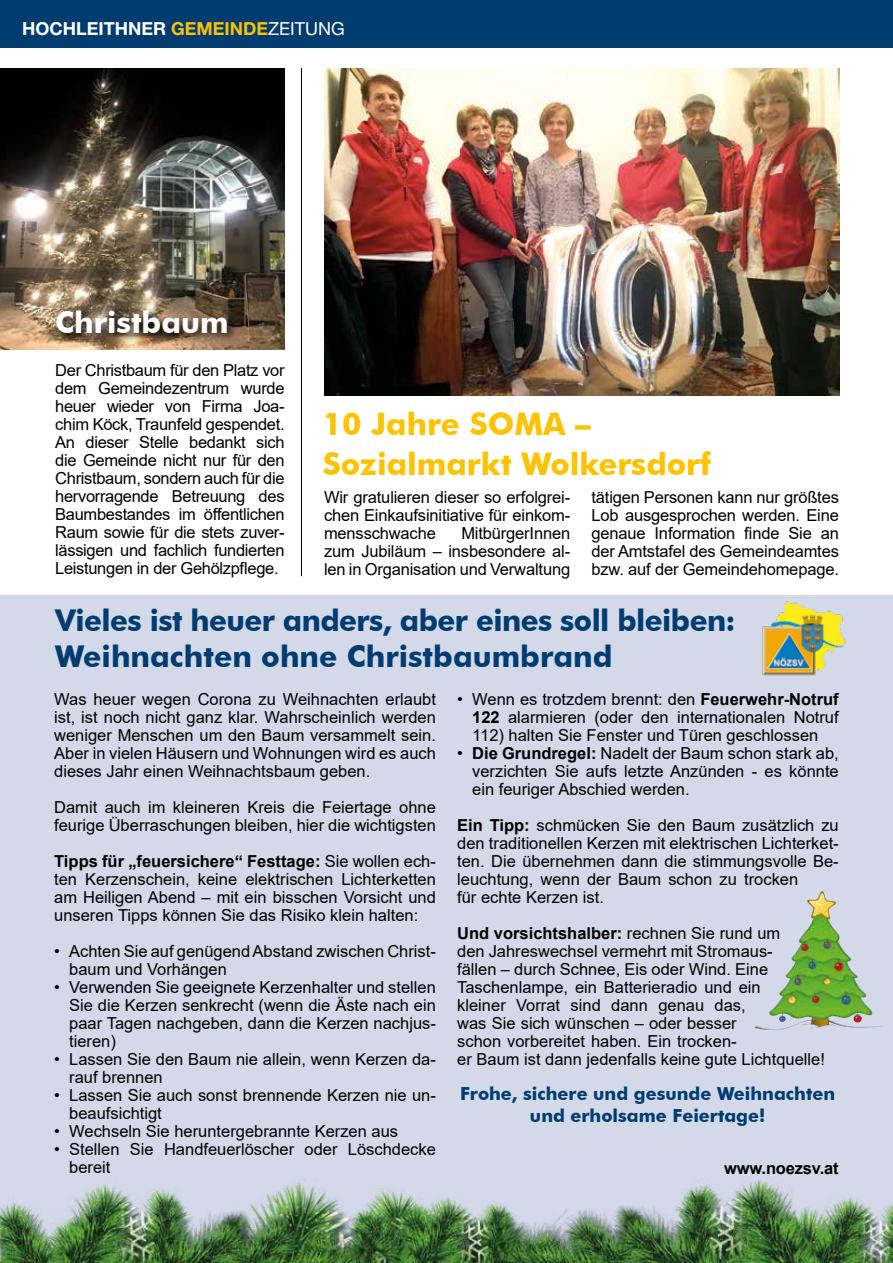
<style>
.page{position:relative;width:893px;height:1263px;background:#fff}
.page>*{position:absolute;margin:0;border:0;box-sizing:border-box;transform-origin:0 0}
.t1{font:700 31.05px/39.6px "Futura BT";color:#fdc300}
.t2{font:700 30px/36px "Futura BT";letter-spacing:-.02em;color:#003c70}
.t3{font:700 30px "Futura BT";color:#fff}
.t4{font:700 18px/21.6px "Futura BT";color:#003c70;text-align:center}
.t5{font:700 18px "Helvetica Neue LT Std";color:#fff}
.t6{font:16.5px/18px "Arial";color:#000;text-align:justify}
.t7{font:700 16.5px "Arial";letter-spacing:-.01em;color:#000}
.s1{color:#fdc300}
.s2{font-weight:400}
.s3{font-weight:700}
</style>
<div class="page">
<div style="left:0;top:595px;width:893px;height:668px;background:#d3d9e9"></div>
<div style="left:0;top:0;width:893px;height:48px;background:#003c70"></div>
<img style="left:324px;top:68px;width:516px;height:327px">
<hr style="left:301px;top:68px;width:1px;height:508px;background:#000">
<img style="left:762px;top:601px;width:84px;height:75px">
<img style="left:781px;top:892px;width:40px;height:99px">
<img style="left:0;top:1179px;width:893px;height:84px">
<img style="left:0;top:68px;width:285px;height:281px">
<img style="left:52px;top:305px;width:186px;height:39px">
<p class="t5" style="left:22px;top:18px;width:324px">HOCHLEITHNER <span class="s1">GEMEINDE</span><span class="s2">ZEITUNG</span></p>
<h2 class="t3" style="left:55px;top:304px;width:175px">Christbaum</h2>
<p class="t6" style="left:55px;top:361px;width:231px">Der Christbaum für den Platz vor dem Gemeindezentrum wurde heuer wieder von Firma Joa&shy;chim Köck, Traunfeld gespendet.<br>An dieser Stelle bedankt sich die Gemeinde nicht nur für den Christbaum, sondern auch für die hervorragende Betreuung des Baumbestandes im öffentlichen Raum sowie für die stets zuver&shy;lässigen und fachlich fundierten Leistungen in der Gehölzpflege.</p>
<h2 class="t2" style="left:55px;top:602px;width:682px">Vieles ist heuer anders, aber eines soll bleiben:<br>Weihnachten ohne Christbaumbrand</h2>
<p class="t6" style="left:54px;top:690px;width:383px">Was heuer wegen Corona zu Weihnachten erlaubt ist, ist noch nicht ganz klar. Wahrscheinlich werden weniger Menschen um den Baum versammelt sein.<br>Aber in vielen Häusern und Wohnungen wird es auch dieses Jahr einen Weihnachtsbaum geben.</p>
<p class="t6" style="left:54px;top:798px;width:383px">Damit auch im kleineren Kreis die Feiertage ohne feurige Überraschungen bleiben, hier die wichtigsten</p>
<p class="t6" style="left:54px;top:852px;width:383px"><span class="s3">Tipps für „feuersichere“ Festtage:</span> Sie wollen ech&shy;ten Kerzenschein, keine elektrischen Lichterketten am Heiligen Abend – mit ein bisschen Vorsicht und unseren Tipps können Sie das Risiko klein halten:</p>
<p class="t6" style="left:69px;top:942px;width:368px;text-indent:-15px">• Achten Sie auf genügend Abstand zwischen Christ&shy;baum und Vorhängen</p>
<p class="t6" style="left:69px;top:978px;width:368px;text-indent:-15px">• Verwenden Sie geeignete Kerzenhalter und stellen Sie die Kerzen senkrecht (wenn die Äste nach ein paar Tagen nachgeben, dann die Kerzen nachjus&shy;tieren)</p>
<p class="t6" style="left:69px;top:1050px;width:368px;text-indent:-15px">• Lassen Sie den Baum nie allein, wenn Kerzen da&shy;rauf brennen</p>
<p class="t6" style="left:69px;top:1086px;width:368px;text-indent:-15px">• Lassen Sie auch sonst brennende Kerzen nie un&shy;beaufsichtigt</p>
<p class="t6" style="left:54px;top:1122px;width:345px">• Wechseln Sie heruntergebrannte Kerzen aus</p>
<p class="t6" style="left:69px;top:1140px;width:368px;text-indent:-15px">• Stellen Sie Handfeuerlöscher oder Löschdecke bereit</p>
<h1 class="t1" style="left:323px;top:404px;width:390px">10 Jahre SOMA –<br>Sozialmarkt Wolkersdorf</h1>
<p class="t6" style="left:324px;top:488px;width:248px">Wir gratulieren dieser so erfolgrei&shy;chen Einkaufsinitiative für einkom&shy;mensschwache</p>
<p class="t6" style="left:591px;top:488px;width:249px">tätigen Personen kann nur größtes Lob ausgesprochen werden. Eine genaue Information finde Sie an der Amtstafel des Gemeindeamtes bzw. auf der Gemeindehomepage.</p>
<p class="t6" style="left:324px;top:524px;width:248px;text-indent:137px">MitbürgerInnen zum Jubiläum – insbesondere al&shy;len in Organisation und Verwaltung</p>
<p class="t6" style="left:472px;top:690px;width:368px;text-indent:-15px">• Wenn es trotzdem brennt: den <span class="s3">Feuerwehr-Notruf 122</span> alarmieren (oder den internationalen Notruf 112) halten Sie Fenster und Türen geschlossen</p>
<p class="t6" style="left:472px;top:744px;width:368px;text-indent:-15px">• <span class="s3">Die Grundregel:</span> Nadelt der Baum schon stark ab, verzichten Sie aufs letzte Anzünden - es könnte ein feuriger Abschied werden.</p>
<p class="t6" style="left:457px;top:816px;width:383px;text-align:left"><span class="s3">Ein Tipp:</span> schmücken Sie den Baum zusätzlich zu den traditionellen Kerzen mit elektrischen Lichterket&shy;ten. Die übernehmen dann die stimmungsvolle Be&shy;leuchtung, wenn der Baum schon zu trocken<br>für echte Kerzen ist.</p>
<p class="t6" style="left:457px;top:924px;width:369px;text-align:left"><span class="s3">Und vorsichtshalber:</span> rechnen Sie rund um<br>den Jahreswechsel vermehrt mit Stromaus-<br>fällen – durch Schnee, Eis oder Wind. Eine Taschenlampe, ein Batterieradio und ein<br>kleiner Vorrat sind dann genau das,<br>was Sie sich wünschen – oder besser<br>schon vorbereitet haben. Ein trocken-<br>er Baum ist dann jedenfalls keine gute Lichtquelle!</p>
<p class="t4" style="left:460px;top:1083px;width:376px">Frohe, sichere und gesunde Weihnachten und erholsame Feiertage!</p>
<p class="t7" style="left:724px;top:1156px;width:116px">www.noezsv.at</p>
</div>
